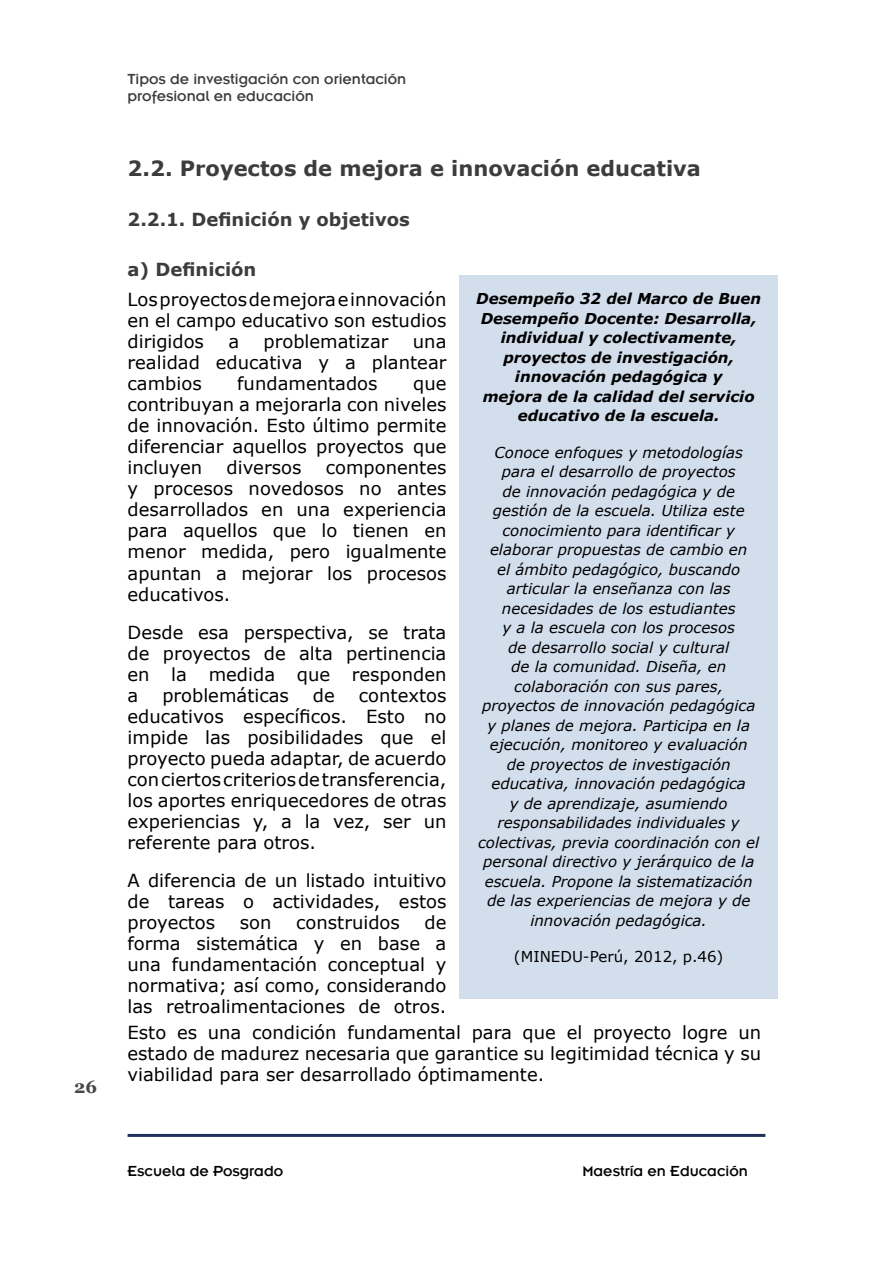
<style>
.page{position:relative;width:893px;height:1263px;background:#fff}
.page>*{position:absolute;margin:0;border:0;box-sizing:border-box;transform-origin:0 0}
.t1{font:700 21px "Verdana";color:#3c3c3b}
.t2{font:18px/21px "Verdana";color:#000;text-align:justify}
.t3{font:700 18px "Verdana";color:#3c3c3b}
.t4{font:700 18px "Georgia";color:#474746}
.t5{font:italic 15px/19.5px "Verdana";color:#000;text-align:center}
.t6{font:italic 700 15px/19.5px "Verdana";color:#000;text-align:center}
.t7{font:15px/17.5px "Emblem";color:#3c3c3b}
.t8{font:15px "Emblem";color:#000}
.t9{font:15px "Verdana";color:#000}
</style>
<div class="page">
<hr style="left:128px;top:1134px;width:637px;height:3px;background:#23305b">
<div style="left:459px;top:276px;width:319px;height:723px;background:#d3deed"></div>
<p class="t4" style="left:74px;top:1075px;width:24px">26</p>
<p class="t7" style="left:128px;top:70px;width:280px">Tipos de investigación con orientación profesional en educación</p>
<p class="t1" style="left:128px;top:154px;width:575px">2.2. Proyectos de mejora e innovación educativa</p>
<p class="t3" style="left:128px;top:207px;width:284px">2.2.1. Definición y objetivos</p>
<p class="t3" style="left:128px;top:256px;width:130px">a) Definición</p>
<p class="t6" style="left:476px;top:289px;width:286px">Desempeño 32 del Marco de Buen<br>Desempeño Docente: Desarrolla, individual y colectivamente, proyectos de investigación, innovación pedagógica y<br>mejora de la calidad del servicio educativo de la escuela.</p>
<p class="t5" style="left:478px;top:442px;width:283px">Conoce enfoques y metodologías para el desarrollo de proyectos<br>de innovación pedagógica y de gestión de la escuela. Utiliza este conocimiento para identificar y elaborar propuestas de cambio en<br>el ámbito pedagógico, buscando articular la enseñanza con las necesidades de los estudiantes<br>y a la escuela con los procesos<br>de desarrollo social y cultural<br>de la comunidad. Diseña, en colaboración con sus pares, proyectos de innovación pedagógica y planes de mejora. Participa en la ejecución, monitoreo y evaluación<br>de proyectos de investigación educativa, innovación pedagógica<br>y de aprendizaje, asumiendo responsabilidades individuales y colectivas, previa coordinación con el personal directivo y jerárquico de la escuela. Propone la sistematización de las experiencias de mejora y de innovación pedagógica.</p>
<p class="t9" style="left:514px;top:946px;width:211px">(MINEDU-Perú, 2012, p.46)</p>
<p class="t2" style="left:128px;top:289px;width:320px">Losproyectosdemejoraeinnovación en el campo educativo son estudios dirigidos</p>
<p class="t2" style="left:228px;top:331px;width:12px">a</p>
<p class="t2" style="left:264px;top:331px;width:127px">problematizar</p>
<p class="t2" style="left:128px;top:331px;width:320px;text-indent:285px">una realidad educativa y a plantear cambios</p>
<p class="t2" style="left:237px;top:373px;width:142px">fundamentados</p>
<p class="t2" style="left:128px;top:373px;width:320px;text-indent:286px">que contribuyan a mejorarla con niveles de innovación. Esto último permite diferenciar aquellos proyectos que incluyen</p>
<p class="t2" style="left:227px;top:457px;width:76px">diversos</p>
<p class="t2" style="left:128px;top:457px;width:320px;text-indent:198px">componentes y procesos novedosos no antes desarrollados en una experiencia para aquellos que lo tienen en menor medida, pero igualmente apuntan a mejorar los procesos educativos.</p>
<p class="t2" style="left:128px;top:621px;width:320px">Desde esa perspectiva, se trata de proyectos de alta pertinencia en la medida que responden a</p>
<p class="t2" style="left:162px;top:684px;width:128px">problemáticas</p>
<p class="t2" style="left:313px;top:684px;width:23px">de</p>
<p class="t2" style="left:128px;top:684px;width:320px;text-indent:231px">contextos educativos específicos. Esto no impide las posibilidades que el proyecto pueda adaptar, de acuerdo conciertoscriteriosdetransferencia, los aportes enriquecedores de otras experiencias y, a la vez, ser un referente para otros.</p>
<p class="t2" style="left:128px;top:869px;width:320px">A diferencia de un listado intuitivo de tareas o actividades, estos proyectos</p>
<p class="t2" style="left:128px;top:911px;width:320px;text-indent:297px">de forma sistemática y en base a una fundamentación conceptual y normativa; así como, considerando las retroalimentaciones de otros.</p>
<p class="t2" style="left:128px;top:1021px;width:635px">Esto es una condición fundamental para que el proyecto logre un estado de madurez necesaria que garantice su legitimidad técnica y su viabilidad para ser desarrollado óptimamente.</p>
<p class="t2" style="left:240px;top:911px;width:33px">son</p>
<p class="t2" style="left:296px;top:911px;width:105px">construidos</p>
<p class="t8" style="left:128px;top:1163px;width:157px">Escuela de Posgrado</p>
<p class="t8" style="left:582px;top:1163px;width:167px">Maestría en Educación</p>
</div>
